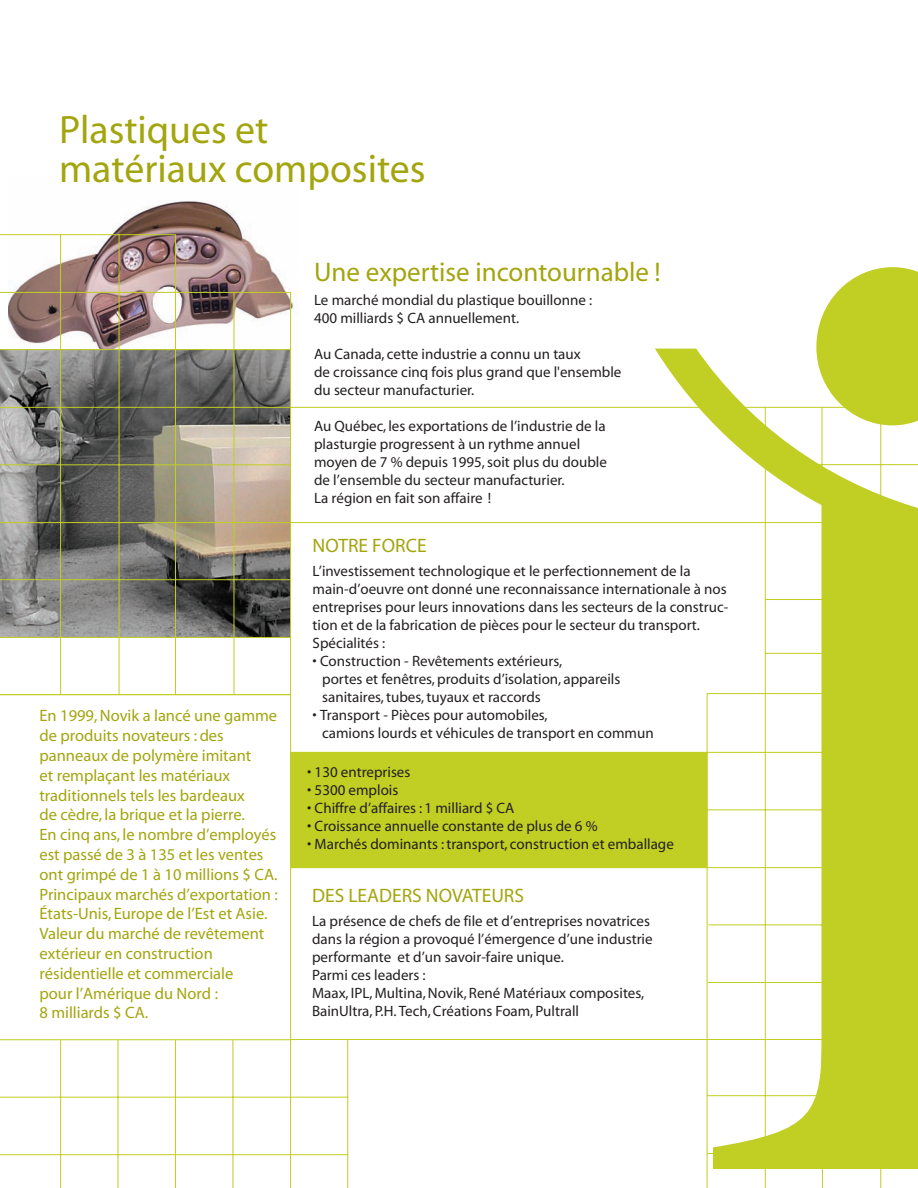
<style>
.page{position:relative;width:918px;height:1188px;background:#fff}
.page>*{position:absolute;margin:0;border:0;box-sizing:border-box;transform-origin:0 0}
.t1{font:39.75px/39px "Myriad";color:#a3a50e}
.t2{font:27px "Myriad";color:#a3a50e}
.t3{font:19.5px "Myriad";color:#a3a50e}
.t4{font:16.5px/19.8px "Myriad";color:#a3a50e}
.t5{font:15px/18px "Myriad";color:#231f20}
</style>
<div class="page">
<img style="left:9px;top:200px;width:285px;height:192px">
<img style="left:0;top:350px;width:290px;height:287px">
<hr style="left:0;top:292px;width:291px;height:1px;background:#c1ce23">
<hr style="left:0;top:637px;width:291px;height:1px;background:#c1ce23">
<hr style="left:0;top:522px;width:918px;height:1px;background:#c1ce23">
<hr style="left:0;top:407px;width:918px;height:1px;background:#c1ce23">
<hr style="left:234px;top:292px;width:1px;height:576px;background:#c1ce23">
<hr style="left:119px;top:235px;width:1px;height:693px;background:#c1ce23">
<hr style="left:0;top:234px;width:175px;height:1px;background:#c1ce23">
<hr style="left:0;top:1039px;width:828px;height:1px;background:#c1ce23">
<hr style="left:290px;top:292px;width:1px;height:896px;background:#c1ce23">
<hr style="left:0;top:579px;width:291px;height:1px;background:#c1ce23">
<hr style="left:0;top:465px;width:290px;height:1px;background:#c1ce23">
<hr style="left:0;top:349px;width:291px;height:1px;background:#c1ce23">
<hr style="left:175px;top:235px;width:1px;height:690px;background:#c1ce23">
<hr style="left:60px;top:235px;width:1px;height:690px;background:#c1ce23">
<hr style="left:707px;top:694px;width:1px;height:494px;background:#c1ce23">
<hr style="left:765px;top:407px;width:1px;height:781px;background:#c1ce23">
<hr style="left:880px;top:414px;width:1px;height:774px;background:#c1ce23">
<svg style="left:0;top:694px;width:291px;height:346px"></svg>
<hr style="left:347px;top:1040px;width:1px;height:148px;background:#c1ce23">
<hr style="left:0;top:1154px;width:348px;height:1px;background:#c1ce23">
<hr style="left:0;top:1097px;width:348px;height:1px;background:#c1ce23">
<hr style="left:233px;top:1040px;width:1px;height:148px;background:#c1ce23">
<hr style="left:175px;top:1040px;width:1px;height:148px;background:#c1ce23">
<hr style="left:118px;top:1040px;width:1px;height:148px;background:#c1ce23">
<hr style="left:822px;top:1040px;width:1px;height:148px;background:#c1ce23">
<hr style="left:60px;top:1040px;width:1px;height:148px;background:#c1ce23">
<div style="left:291px;top:753px;width:416px;height:115px;background:#c1ce23"></div>
<div style="left:290px;top:752px;width:417px;height:116px;border:1px solid #c1ce23"></div>
<svg style="left:655px;top:267px;width:263px;height:902px"></svg>
<h1 class="t1" style="left:59px;top:113px;width:368px">Plastiques et matériaux composites</h1>
<p class="t4" style="left:40px;top:707px;width:240px">En 1999, Novik a lancé une gamme de produits novateurs : des panneaux de polymère imitant<br>et remplaçant les matériaux traditionnels tels les bardeaux<br>de cèdre, la brique et la pierre.<br>En cinq ans, le nombre d’employés est passé de 3 à 135 et les ventes ont grimpé de 1 à 10 millions $ CA.<br>Principaux marchés d’exportation :<br>États-Unis, Europe de l’Est et Asie.<br>Valeur du marché de revêtement extérieur en construction résidentielle et commerciale<br>pour l’Amérique du Nord :<br>8 milliards $ CA.</p>
<h2 class="t2" style="left:314px;top:262px;width:348px">Une expertise incontournable !</h2>
<p class="t5" style="left:314px;top:292px;width:280px">Le marché mondial du plastique bouillonne :<br>400 milliards $ CA annuellement.</p>
<p class="t5" style="left:314px;top:346px;width:309px">Au Canada, cette industrie a connu un taux<br>de croissance cinq fois plus grand que l'ensemble du secteur manufacturier.</p>
<p class="t5" style="left:314px;top:418px;width:294px">Au Québec, les exportations de l’industrie de la plasturgie progressent à un rythme annuel moyen de 7 % depuis 1995, soit plus du double de l’ensemble du secteur manufacturier.<br>La région en fait son affaire !</p>
<h3 class="t3" style="left:313px;top:538px;width:116px">NOTRE FORCE</h3>
<p class="t5" style="left:313px;top:563px;width:417px">L’investissement technologique et le perfectionnement de la main-d’oeuvre ont donné une reconnaissance internationale à nos entreprises pour leurs innovations dans les secteurs de la construc&shy;tion et de la fabrication de pièces pour le secteur du transport.<br>Spécialités :</p>
<p class="t5" style="left:322px;top:653px;width:300px;text-indent:-10px">• Construction - Revêtements extérieurs,<br>portes et fenêtres, produits d’isolation, appareils sanitaires, tubes, tuyaux et raccords</p>
<p class="t5" style="left:322px;top:707px;width:333px;text-indent:-10px">• Transport - Pièces pour automobiles,<br>camions lourds et véhicules de transport en commun</p>
<p class="t5" style="left:307px;top:765px;width:105px">• 130 entreprises</p>
<p class="t5" style="left:307px;top:783px;width:93px">• 5300 emplois</p>
<p class="t5" style="left:307px;top:801px;width:209px">• Chiffre d’affaires : 1 milliard $ CA</p>
<p class="t5" style="left:307px;top:819px;width:292px">• Croissance annuelle constante de plus de 6 %</p>
<p class="t5" style="left:307px;top:837px;width:368px">• Marchés dominants : transport, construction et emballage</p>
<h3 class="t3" style="left:312px;top:888px;width:214px">DES LEADERS NOVATEURS</h3>
<p class="t5" style="left:312px;top:913px;width:342px">La présence de chefs de file et d’entreprises novatrices dans la région a provoqué l’émergence d’une industrie performante et d’un savoir-faire unique.<br>Parmi ces leaders :<br>Maax, IPL, Multina, Novik, René Matériaux composites, BainUltra, P.H. Tech, Créations Foam, Pultrall</p>
</div>
